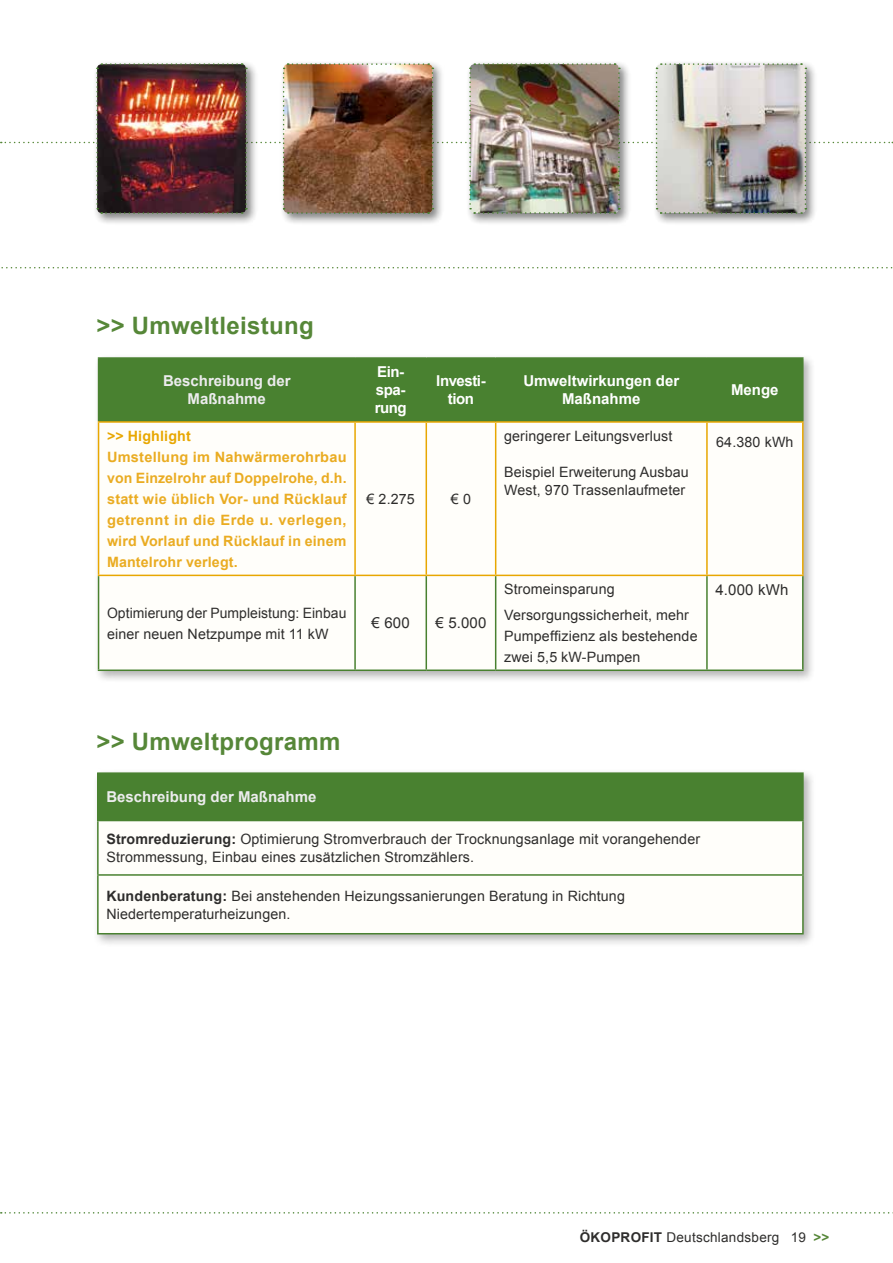
<style>
.page{position:relative;width:893px;height:1263px;background:#fff}
.page>*{position:absolute;margin:0;border:0;box-sizing:border-box;transform-origin:0 0}
.t1{font:700 24px "Arial";letter-spacing:.015em;color:#568738}
.t2{font:700 15px/18px "Arial";color:#ececed;text-align:center}
.t3{font:700 15px/18px "Arial";color:#fff;text-align:center}
.t4{font:700 15px/18px "Arial";letter-spacing:-.03em;color:#fff}
.t5{font:15px "Arial";letter-spacing:.01em;color:#2e2d2c}
.t6{font:14.25px/18px "Arial";letter-spacing:.01em;color:#2e2d2c}
.t7{font:700 14.25px/21px "Arial";letter-spacing:.01em;color:#eaac22;text-align:justify}
.t8{font:700 14.25px "Arial";letter-spacing:.01em;color:#e8a701}
.t9{font:13.5px "Arial";letter-spacing:.02em;color:#2e2d2c}
.s1{font-weight:700}
.s2{font-weight:700;color:#568738}
</style>
<div class="page">
<svg style="left:1px;top:1212px;width:892px;height:1px"></svg>
<svg style="left:1px;top:267px;width:892px;height:1px"></svg>
<div style="left:93px;top:768px;width:723px;height:179px;background:#000;opacity:.3"></div>
<div style="left:98px;top:773px;width:705px;height:47px;background:#498130"></div>
<svg style="left:99px;top:821px;width:703px;height:112px"></svg>
<hr style="left:97px;top:772px;width:707px;height:2px;background:#498130">
<hr style="left:97px;top:774px;width:2px;height:46px;background:#498130">
<hr style="left:802px;top:774px;width:2px;height:46px;background:#498130">
<hr style="left:97px;top:820px;width:707px;height:1px;background:#498130">
<hr style="left:97px;top:821px;width:2px;height:53px;background:#498130">
<hr style="left:802px;top:821px;width:2px;height:53px;background:#498130">
<hr style="left:97px;top:874px;width:707px;height:2px;background:#498130">
<hr style="left:97px;top:876px;width:2px;height:57px;background:#498130">
<hr style="left:802px;top:876px;width:2px;height:57px;background:#498130">
<hr style="left:97px;top:933px;width:707px;height:1px;background:#498130">
<div style="left:466px;top:60px;width:166px;height:166px;background:#000;opacity:.5"></div>
<div style="left:279px;top:60px;width:166px;height:166px;background:#000;opacity:.5"></div>
<div style="left:93px;top:60px;width:166px;height:166px;background:#000;opacity:.5"></div>
<div style="left:652px;top:60px;width:166px;height:166px;background:#000;opacity:.5"></div>
<img style="left:1px;top:63px;width:892px;height:151px">
<div style="left:94px;top:353px;width:722px;height:330px;background:#000;opacity:.3"></div>
<div style="left:99px;top:359px;width:703px;height:62px;background:#498130"></div>
<svg style="left:99px;top:423px;width:703px;height:246px"></svg>
<hr style="left:98px;top:357px;width:257px;height:2px;background:#498130">
<hr style="left:98px;top:359px;width:1px;height:62px;background:#498130">
<hr style="left:355px;top:357px;width:71px;height:2px;background:#498130">
<hr style="left:426px;top:357px;width:70px;height:2px;background:#498130">
<hr style="left:496px;top:357px;width:211px;height:2px;background:#498130">
<hr style="left:707px;top:357px;width:97px;height:2px;background:#498130">
<hr style="left:802px;top:359px;width:2px;height:62px;background:#498130">
<hr style="left:98px;top:576px;width:1px;height:93px;background:#498130">
<hr style="left:354px;top:576px;width:2px;height:93px;background:#498130">
<hr style="left:426px;top:576px;width:1px;height:93px;background:#498130">
<hr style="left:495px;top:576px;width:1px;height:93px;background:#498130">
<hr style="left:706px;top:576px;width:2px;height:93px;background:#498130">
<hr style="left:802px;top:576px;width:2px;height:93px;background:#498130">
<hr style="left:98px;top:669px;width:257px;height:2px;background:#498130">
<hr style="left:355px;top:669px;width:71px;height:2px;background:#498130">
<hr style="left:426px;top:669px;width:70px;height:2px;background:#498130">
<hr style="left:496px;top:669px;width:211px;height:2px;background:#498130">
<hr style="left:707px;top:669px;width:97px;height:2px;background:#498130">
<hr style="left:98px;top:421px;width:257px;height:2px;background:#e8a701">
<hr style="left:98px;top:423px;width:1px;height:152px;background:#e8a701">
<hr style="left:355px;top:421px;width:71px;height:2px;background:#e8a701">
<hr style="left:354px;top:423px;width:2px;height:152px;background:#e8a701">
<hr style="left:426px;top:421px;width:70px;height:2px;background:#e8a701">
<hr style="left:426px;top:423px;width:1px;height:152px;background:#e8a701">
<hr style="left:496px;top:421px;width:211px;height:2px;background:#e8a701">
<hr style="left:495px;top:423px;width:1px;height:152px;background:#e8a701">
<hr style="left:707px;top:421px;width:97px;height:2px;background:#e8a701">
<hr style="left:706px;top:423px;width:2px;height:152px;background:#e8a701">
<hr style="left:802px;top:423px;width:2px;height:152px;background:#e8a701">
<hr style="left:98px;top:575px;width:257px;height:1px;background:#e8a701">
<hr style="left:355px;top:575px;width:71px;height:1px;background:#e8a701">
<hr style="left:426px;top:575px;width:70px;height:1px;background:#e8a701">
<hr style="left:496px;top:575px;width:211px;height:1px;background:#e8a701">
<hr style="left:707px;top:575px;width:97px;height:1px;background:#e8a701">
<h1 class="t1" style="left:96px;top:310px;width:219px">&gt;&gt; Umweltleistung</h1>
<p class="t2" style="left:163px;top:373px;width:129px">Beschreibung der<br>Maßnahme</p>
<p class="t4" style="left:375px;top:364px;width:33px">Ein&shy;spa&shy;rung</p>
<p class="t4" style="left:436px;top:373px;width:51px;text-align:center">Investi&shy;tion</p>
<p class="t3" style="left:523px;top:373px;width:157px">Umweltwirkungen der<br>Maßnahme</p>
<p class="t3" style="left:731px;top:382px;width:49px">Menge</p>
<p class="t8" style="left:107px;top:426px;width:85px">&gt;&gt; Highlight</p>
<p class="t7" style="left:107px;top:447px;width:241px">Umstellung im Nahwärmerohrbau von Einzelrohr auf Doppelrohe, d.h. statt wie üblich Vor- und Rücklauf getrennt in die Erde u. verlegen, wird Vorlauf und Rücklauf in einem Mantelrohr verlegt.</p>
<p class="t6" style="left:504px;top:427px;width:170px">geringerer Leitungsverlust</p>
<p class="t6" style="left:504px;top:463px;width:186px">Beispiel Erweiterung Ausbau<br>West, 970 Trassenlaufmeter</p>
<p class="t6" style="left:716px;top:433px;width:79px">64.380 kWh</p>
<p class="t6" style="left:366px;top:490px;width:50px">€ 2.275</p>
<p class="t6" style="left:451px;top:490px;width:22px">€ 0</p>
<p class="t6" style="left:107px;top:602px;width:241px;line-height:21px">Optimierung der Pumpleistung: Einbau einer neuen Netzpumpe mit 11 kW</p>
<p class="t5" style="left:372px;top:613px;width:40px">€ 600</p>
<p class="t5" style="left:435px;top:613px;width:52px">€ 5.000</p>
<p class="t6" style="left:504px;top:577px;width:186px;line-height:25.5px">Stromeinsparung<br>Versorgungssicherheit, mehr</p>
<p class="t6" style="left:504px;top:625px;width:195px;line-height:21px">Pumpeffizienz als bestehende zwei 5,5 kW-Pumpen</p>
<p class="t5" style="left:715px;top:580px;width:74px">4.000 kWh</p>
<h1 class="t1" style="left:96px;top:726px;width:246px">&gt;&gt; Umweltprogramm</h1>
<p class="t2" style="left:106px;top:788px;width:212px">Beschreibung der Maßnahme</p>
<p class="t6" style="left:106px;top:830px;width:595px"><span class="s1">Stromreduzierung:</span> Optimierung Stromverbrauch der Trocknungsanlage mit vorangehender<br>Strommessung, Einbau eines zusätzlichen Stromzählers.</p>
<p class="t6" style="left:106px;top:887px;width:520px"><span class="s1">Kundenberatung:</span> Bei anstehenden Heizungssanierungen Beratung in Richtung<br>Niedertemperaturheizungen.</p>
<p class="t9" style="left:580px;top:1229px;width:251px"><span class="s1">ÖKOPROFIT</span> Deutschlandsberg 19 <span class="s2">&gt;&gt;</span></p>
</div>
